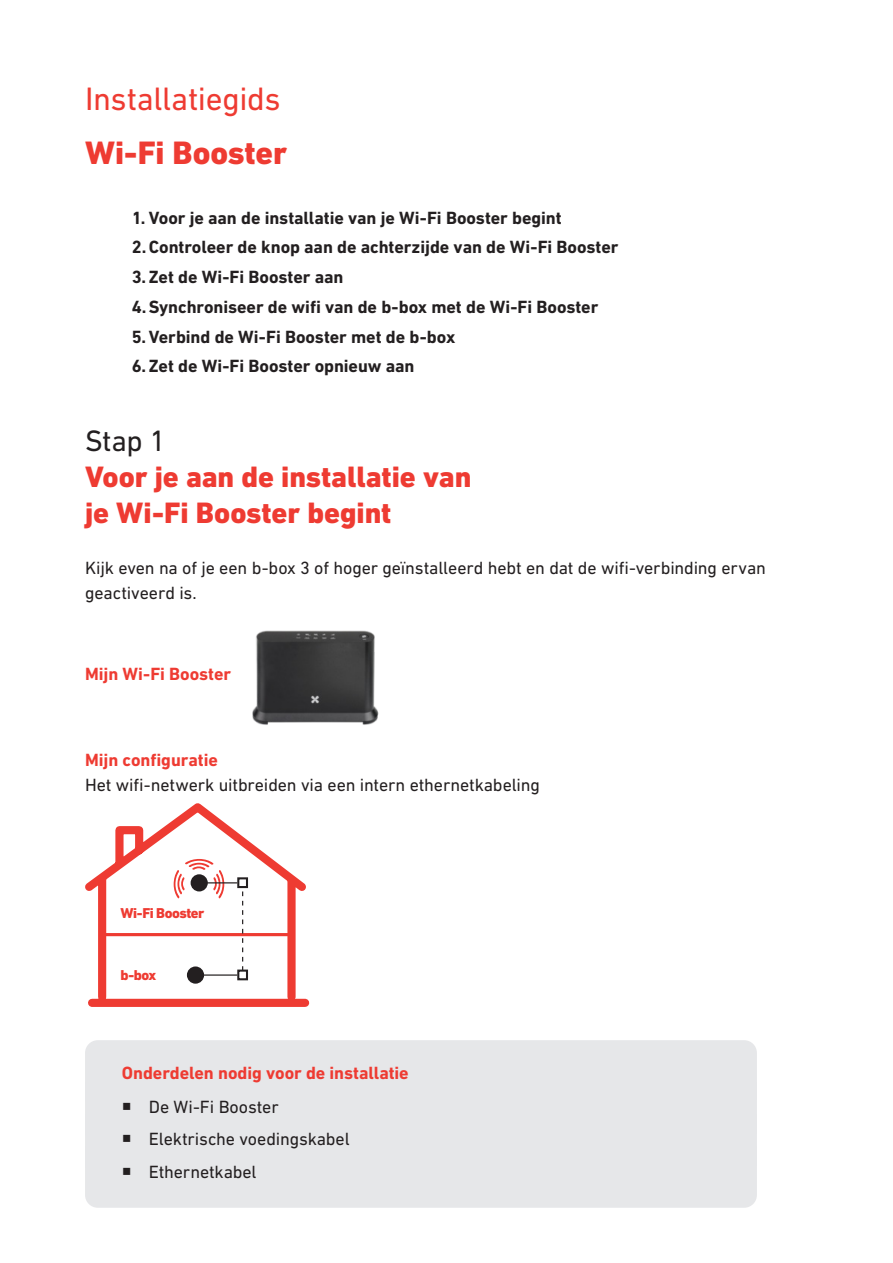
<style>
.page{position:relative;width:893px;height:1263px;background:#fff}
.page>*{position:absolute;margin:0;border:0;box-sizing:border-box;transform-origin:0 0}
.Head_1{font:33px "DIN Next LT Pro";letter-spacing:-.01em;color:#ee3b32}
.t1{font:800 33px "DIN Next LT Pro";letter-spacing:-.005em;color:#ee3b32}
.Titre_1{font:800 30px/36px "DIN Next LT Pro";letter-spacing:-.005em;color:#ee3b32}
.t2{font:700 18px "DIN Next LT Pro";letter-spacing:-.005em;color:#231f20}
.Body_copy{font:18px/25.5px "DIN Next LT Pro";letter-spacing:-.01em;color:#231f20}
.Body_copy_cadre{font:700 18px "DIN Next LT Pro";letter-spacing:-.005em;color:#ee3b32}
.Body_copy-2{font:700 18px "DIN Next LT Pro";color:#ee3b32}
.t3{font:800 14.55px "DIN Next LT Pro";letter-spacing:-.03em;color:#ee3b32}
.s1{font-weight:400;color:#231f20}
.s2{font-weight:700;color:#ee3b32}
</style>
<div class="page">
<div style="left:85px;top:1040px;width:672px;height:69px;background:#e6e7e9;border-radius:13px"></div>
<div style="left:85px;top:1074px;width:672px;height:69px;background:#e6e7e9;border-radius:13px"></div>
<div style="left:85px;top:1106px;width:672px;height:69px;background:#e6e7e9;border-radius:13px"></div>
<div style="left:85px;top:1139px;width:672px;height:69px;background:#e6e7e9;border-radius:13px"></div>
<img style="left:252px;top:630px;width:127px;height:95px">
<svg style="left:85px;top:803px;width:225px;height:204px"></svg>
<hr style="left:103px;top:933px;width:185px;height:3px;background:#ee3b32">
<svg style="left:169px;top:854px;width:60px;height:45px"></svg>
<hr style="left:202px;top:974px;width:35px;height:2px;background:#231f20">
<hr style="left:202px;top:882px;width:35px;height:1px;background:#231f20">
<svg style="left:242px;top:891px;width:1px;height:78px"></svg>
<div style="left:237px;top:969px;width:11px;height:11px;border:2px solid #231f20"></div>
<div style="left:237px;top:877px;width:11px;height:11px;border:2px solid #231f20"></div>
<div style="left:191px;top:874px;width:17px;height:17px;background:#231f20;border-radius:50%"></div>
<div style="left:187px;top:966px;width:17px;height:18px;background:#231f20;border-radius:50%"></div>
<p class="Head_1" style="left:85px;top:80px;width:197px">Installatiegids</p>
<p class="t1" style="left:85px;top:133px;width:204px">Wi-Fi Booster</p>
<p class="t2" style="left:132px;top:207px;width:431px">1. Voor je aan de installatie van je Wi‑Fi Booster begint</p>
<p class="t2" style="left:132px;top:237px;width:488px">2.Controleer de knop aan de achterzijde van de Wi‑Fi Booster</p>
<p class="t2" style="left:132px;top:266px;width:213px">3. Zet de Wi‑Fi Booster aan</p>
<p class="t2" style="left:132px;top:296px;width:468px">4.Synchroniseer de wifi van de b-box met de Wi‑Fi Booster</p>
<p class="t2" style="left:132px;top:326px;width:325px">5.Verbind de Wi‑Fi Booster met de b-box</p>
<p class="t2" style="left:132px;top:356px;width:284px">6. Zet de Wi-Fi Booster opnieuw aan</p>
<p class="Titre_1" style="left:85px;top:423px;width:388px"><span class="s1">Stap 1<br></span>Voor je aan de installatie van je Wi‑Fi Booster begint</p>
<p class="Body_copy" style="left:85px;top:555px;width:682px">Kijk even na of je een b-box 3 of hoger geïnstalleerd hebt en dat de wifi-verbinding ervan geactiveerd is.</p>
<p class="Body_copy-2" style="left:85px;top:663px;width:148px">Mijn Wi-Fi Booster</p>
<p class="Body_copy" style="left:85px;top:746px;width:456px"><span class="s2">Mijn configuratie<br></span>Het wifi-netwerk uitbreiden via een intern ethernetkabeling</p>
<p class="t3" style="left:120px;top:904px;width:85px">Wi-Fi Booster</p>
<p class="t3" style="left:120px;top:966px;width:37px">b-box</p>
<p class="Body_copy_cadre" style="left:122px;top:1062px;width:288px">Onderdelen nodig voor de installatie</p>
<p class="Body_copy" style="left:149px;top:1094px;width:131px">De Wi-Fi Booster</p>
<p class="Body_copy" style="left:149px;top:1126px;width:202px">Elektrische voedingskabel</p>
<p class="Body_copy" style="left:149px;top:1159px;width:109px">Ethernetkabel</p>
</div>
